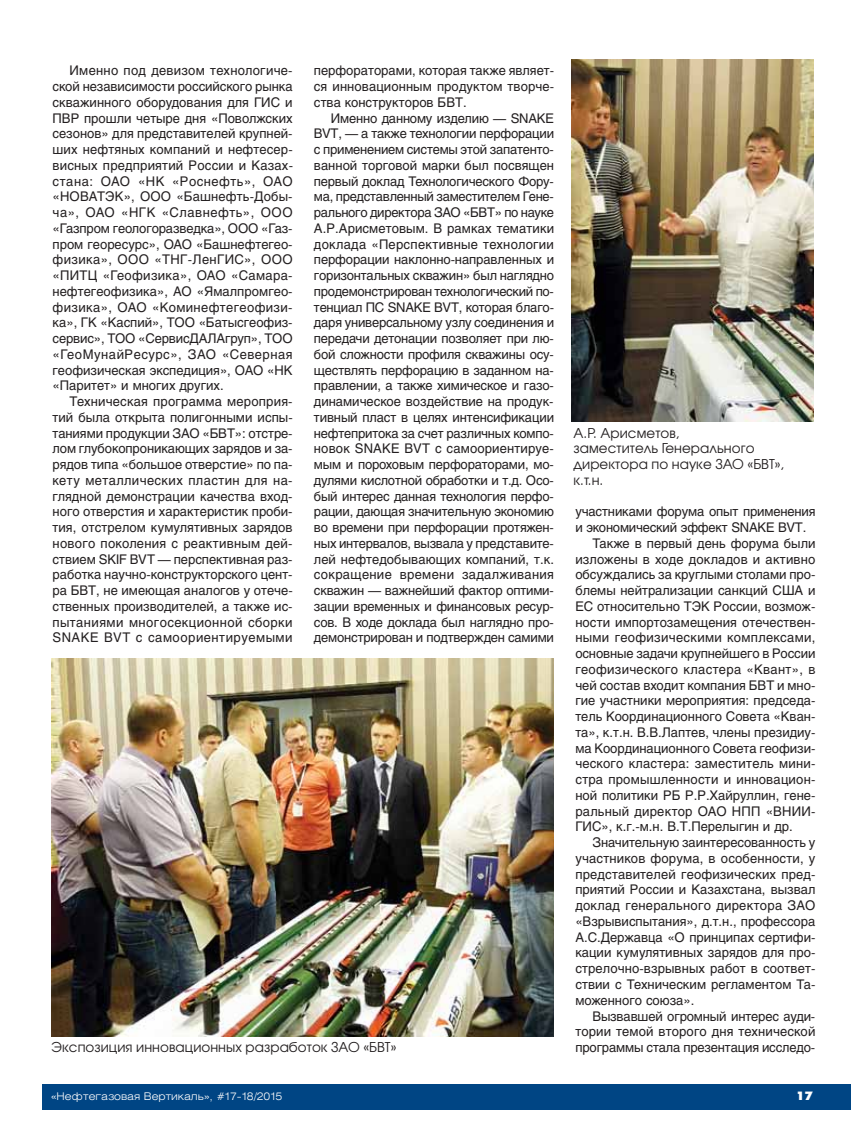
<style>
.page{position:relative;width:851px;height:1127px;background:#fff}
.page>*{position:absolute;margin:0;border:0;box-sizing:border-box;transform-origin:0 0}
.t1{font:13.5px/15.8px "Avant Garde Gothic C";letter-spacing:.005em;color:#231f20}
.t2{font:13.2px/15.8px "Helios";color:#231f20;text-align:justify}
.t3{font:13.2px "Helios";letter-spacing:.025em;color:#231f20}
.t4{font:13.2px "Helios";letter-spacing:.02em;color:#231f20}
.t5{font:12px "Futura Futuris XC";color:#fff}
.t6{font:300 10.5px "Helios Ext";color:#fff}
</style>
<div class="page">
<div style="left:43px;top:1084px;width:807px;height:26px;background:#004584"></div>
<img style="left:571px;top:60px;width:242px;height:362px">
<img style="left:51px;top:658px;width:502px;height:378px">
<p class="t2" style="left:53px;top:64px;width:242px;text-indent:17px">Именно под девизом технологиче&shy;ской независимости российского рынка скважинного оборудования для ГИС и ПВР прошли четыре дня «Поволжских сезонов» для представителей крупней&shy;ших нефтяных компаний и нефтесер&shy;висных предприятий России и Казах&shy;стана: ОАО «НК «Роснефть», ОАО «НОВАТЭК», ООО «Башнефть-Добы&shy;ча», ОАО «НГК «Славнефть», ООО «Газпром геологоразведка», ООО «Газ&shy;пром георесурс», ОАО «Башнефтегео&shy;физика», ООО «ТНГ-ЛенГИС», ООО «ПИТЦ «Геофизика», ОАО «Самара&shy;нефтегеофизика», АО «Ямалпромгео&shy;физика», ОАО «Коминефтегеофизи&shy;ка», ГК «Каспий», ТОО «Батысгеофиз&shy;сервис», ТОО «СервисДАЛАгруп», ТОО «ГеоМунайРесурс», ЗАО «Северная геофизическая экспедиция», ОАО «НК «Паритет» и многих других.</p>
<p class="t2" style="left:53px;top:395px;width:241px;text-indent:17px">Техническая программа мероприя&shy;тий была открыта полигонными испы&shy;таниями продукции ЗАО «БВТ»: отстре&shy;лом глубокопроникающих зарядов и за&shy;рядов типа «большое отверстие» по па&shy;кету металлических пластин для на&shy;глядной демонстрации качества вход&shy;ного отверстия и характеристик проби&shy;тия, отстрелом кумулятивных зарядов нового поколения с реактивным дей&shy;ствием SKIF BVT — перспективная раз&shy;работка научно-конструкторского цент&shy;ра БВТ, не имеющая аналогов у отече&shy;ственных производителей, а также ис&shy;пытаниями многосекционной сборки SNAKE BVT c самоориентируемыми</p>
<p class="t2" style="left:314px;top:64px;width:241px">перфораторами, которая также являет&shy;ся инновационным продуктом творче&shy;ства конструкторов БВТ.</p>
<p class="t2" style="left:314px;top:111px;width:241px;text-indent:17px">Именно данному изделию — SNAKE BVT, — а также технологии перфорации с применением системы этой запатенто&shy;ванной торговой марки был посвящен первый доклад Технологического Фору&shy;ма, представленный заместителем Гене&shy;рального директора ЗАО «БВТ» по науке А.Р.Арисметовым. В рамках тематики доклада «Перспективные технологии перфорации наклонно-направленных и горизонтальных скважин» был наглядно продемонстрирован технологический по&shy;тенциал ПС SNAKE BVT, которая благо&shy;даря универсальному узлу соединения и передачи детонации позволяет при лю&shy;бой сложности профиля скважины осу&shy;ществлять перфорацию в заданном на&shy;правлении, а также химическое и газо&shy;динамическое воздействие на продук&shy;тивный пласт в целях интенсификации нефтепритока за счет различных компо&shy;новок SNAKE BVT c самоориентируе&shy;мым и пороховым перфораторами, мо&shy;дулями кислотной обработки и т.д. Осо&shy;бый интерес данная технология перфо&shy;рации, дающая значительную экономию во времени при перфорации протяжен&shy;ных интервалов, вызвала у представите&shy;лей нефтедобывающих компаний, т.к. сокращение времени задалживания скважин — важнейший фактор оптими&shy;зации временных и финансовых ресур&shy;сов. В ходе доклада был наглядно про&shy;демонстрирован и подтвержден самими</p>
<p class="t1" style="left:51px;top:1040px;width:347px">Экспозиция инновационных разработок ЗАО «БВТ»</p>
<p class="t6" style="left:51px;top:1092px;width:233px">«Нефтегазовая Вертикаль», #17-18/2015</p>
<p class="t1" style="left:573px;top:426px;width:212px">А.Р. Арисметов,<br>заместитель Генерального директора по науке ЗАО «БВТ», к.т.н.</p>
<p class="t2" style="left:575px;top:505px;width:241px">участниками форума опыт применения</p>
<p class="t2" style="left:575px;top:521px;width:232px">и экономический эффект SNAKE BVT.</p>
<p class="t2" style="left:592px;top:537px;width:224px">Также в первый день форума были</p>
<p class="t2" style="left:575px;top:552px;width:241px">изложены в ходе докладов и активно</p>
<p class="t2" style="left:575px;top:568px;width:241px">обсуждались за круглыми столами про-</p>
<p class="t2" style="left:575px;top:584px;width:241px">блемы нейтрализации санкций США и</p>
<p class="t2" style="left:575px;top:600px;width:241px">ЕС относительно ТЭК России, возмож-</p>
<p class="t2" style="left:575px;top:615px;width:241px">ности импортозамещения отечествен-</p>
<p class="t3" style="left:575px;top:633px;width:241px">ными геофизическими комплексами,</p>
<p class="t2" style="left:575px;top:647px;width:241px">основные задачи крупнейшего в России</p>
<p class="t3" style="left:575px;top:664px;width:241px">геофизического кластера «Квант», в</p>
<p class="t2" style="left:575px;top:678px;width:241px">чей состав входит компания БВТ и мно-</p>
<p class="t2" style="left:575px;top:694px;width:241px">гие участники мероприятия: председа-</p>
<p class="t2" style="left:575px;top:710px;width:241px">тель Координационного Совета «Кван-</p>
<p class="t2" style="left:575px;top:726px;width:241px">та», к.т.н. В.В.Лаптев, члены президиу-</p>
<p class="t2" style="left:575px;top:741px;width:241px">ма Координационного Совета геофизи-</p>
<p class="t2" style="left:575px;top:757px;width:241px">ческого кластера: заместитель мини-</p>
<p class="t2" style="left:575px;top:773px;width:241px">стра промышленности и инновацион-</p>
<p class="t2" style="left:575px;top:789px;width:241px">ной политики РБ Р.Р.Хайруллин, гене-</p>
<p class="t2" style="left:575px;top:804px;width:241px">ральный директор ОАО НПП «ВНИИ-</p>
<p class="t2" style="left:575px;top:820px;width:219px">ГИС», к.г.-м.н. В.Т.Перелыгин и др.</p>
<p class="t2" style="left:592px;top:836px;width:224px">Значительную заинтересованность у</p>
<p class="t2" style="left:575px;top:852px;width:241px">участников форума, в особенности, у</p>
<p class="t2" style="left:575px;top:867px;width:241px">представителей геофизических пред-</p>
<p class="t2" style="left:575px;top:883px;width:241px">приятий России и Казахстана, вызвал</p>
<p class="t4" style="left:575px;top:900px;width:241px">доклад генерального директора ЗАО</p>
<p class="t2" style="left:575px;top:915px;width:241px">«Взрывиспытания», д.т.н., профессора</p>
<p class="t2" style="left:575px;top:930px;width:241px">А.С.Державца «О принципах сертифи-</p>
<p class="t2" style="left:575px;top:946px;width:241px">кации кумулятивных зарядов для про-</p>
<p class="t2" style="left:575px;top:962px;width:241px">стрелочно-взрывных работ в соответ-</p>
<p class="t2" style="left:575px;top:978px;width:241px">ствии с Техническим регламентом Та-</p>
<p class="t2" style="left:575px;top:993px;width:121px">моженного союза».</p>
<p class="t2" style="left:592px;top:1009px;width:224px">Вызвавшей огромный интерес ауди-</p>
<p class="t2" style="left:575px;top:1025px;width:241px">тории темой второго дня технической</p>
<p class="t2" style="left:575px;top:1041px;width:241px">программы стала презентация исследо-</p>
<p class="t5" style="left:796px;top:1091px;width:18px">17</p>
</div>
